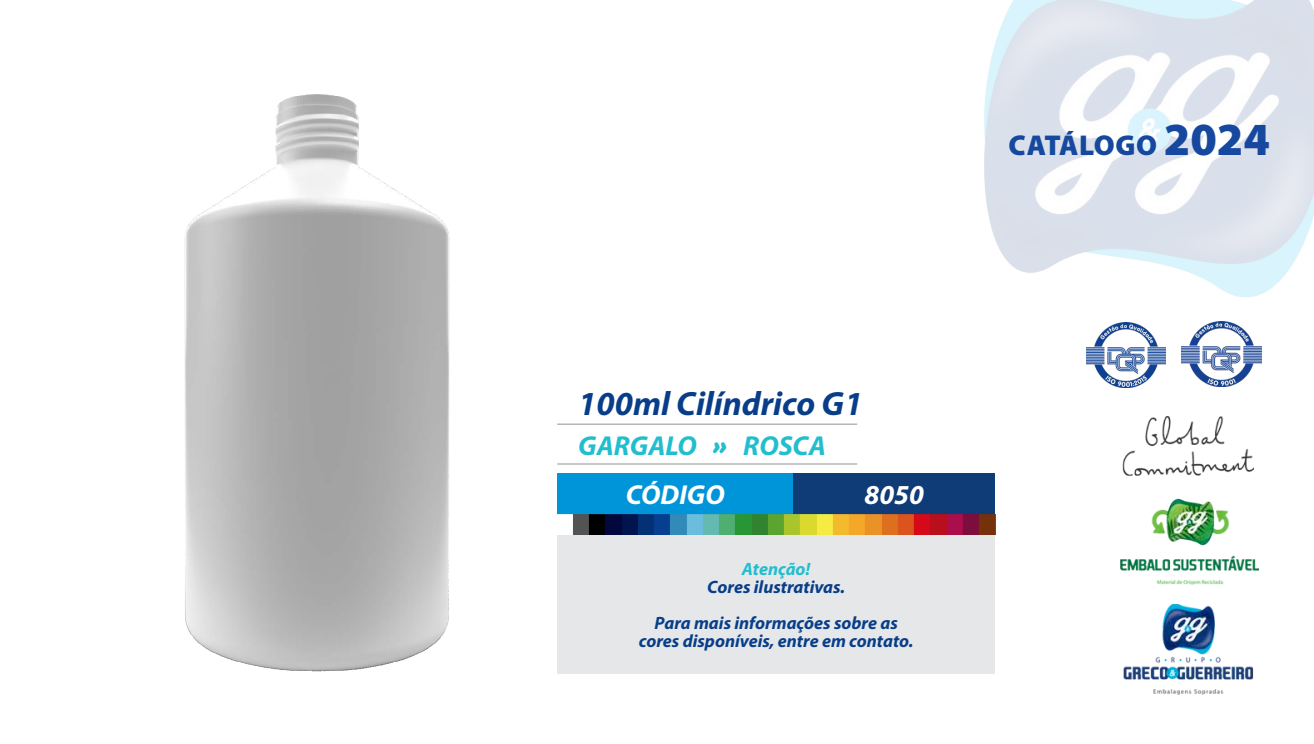
<style>
.page{position:relative;width:1314px;height:744px;background:#fff}
.page>*{position:absolute;margin:0;border:0;box-sizing:border-box;transform-origin:0 0}
.t1{font:italic 700 33.75px "Myriad Pro";color:#083e89}
.t2{font:900 28.75px "Myriad Pro";letter-spacing:.02em;color:#15489e}
.t3{font:italic 700 27.5px "Myriad Pro";color:#21bece}
.t4{font:italic 700 27.5px "Myriad Pro";color:#fff}
.t5{font:italic 700 17.88px/17.9px "Myriad Pro";color:#083e89;text-align:center}
.t6{font:italic 700 17.88px "Myriad Pro";color:#21bece}
.s1{font-size:46.25px}
.s2{font-family:"Nunito";font-weight:900}
</style>
<div class="page">
<img style="left:557px;top:416px;width:702px;height:279px">
<img style="left:984px;top:0;width:329px;height:298px">
<img style="left:1086px;top:322px;width:79px;height:65px">
<img style="left:1181px;top:322px;width:79px;height:65px">
<img style="left:184px;top:94px;width:266px;height:578px">
<hr style="left:557px;top:463px;width:300px;height:2px;background:#a8a9ad">
<hr style="left:557px;top:424px;width:300px;height:1px;background:#a8a9ad">
<div style="left:557px;top:473px;width:236px;height:41px;background:#0095d9"></div>
<div style="left:793px;top:473px;width:202px;height:41px;background:#0f3b77"></div>
<div style="left:557px;top:535px;width:438px;height:138px;background:#e6e7e9"></div>
<img style="left:557px;top:514px;width:438px;height:21px">
<h2 class="t2" style="left:1008px;top:126px;width:263px">CATÁLOGO <span class="s1">2024</span></h2>
<p class="t1" style="left:578px;top:382px;width:286px">100ml Cilíndrico G1</p>
<p class="t3" style="left:578px;top:428px;width:249px">GARGALO <span class="s2">»</span> ROSCA</p>
<p class="t4" style="left:626px;top:477px;width:100px">CÓDIGO</p>
<p class="t4" style="left:864px;top:477px;width:61px">8050</p>
<p class="t6" style="left:742px;top:557px;width:70px">Atenção!</p>
<p class="t5" style="left:707px;top:577px;width:139px">Cores ilustrativas.</p>
<p class="t5" style="left:638px;top:613px;width:276px">Para mais informações sobre as cores disponíveis, entre em contato.</p>
</div>
